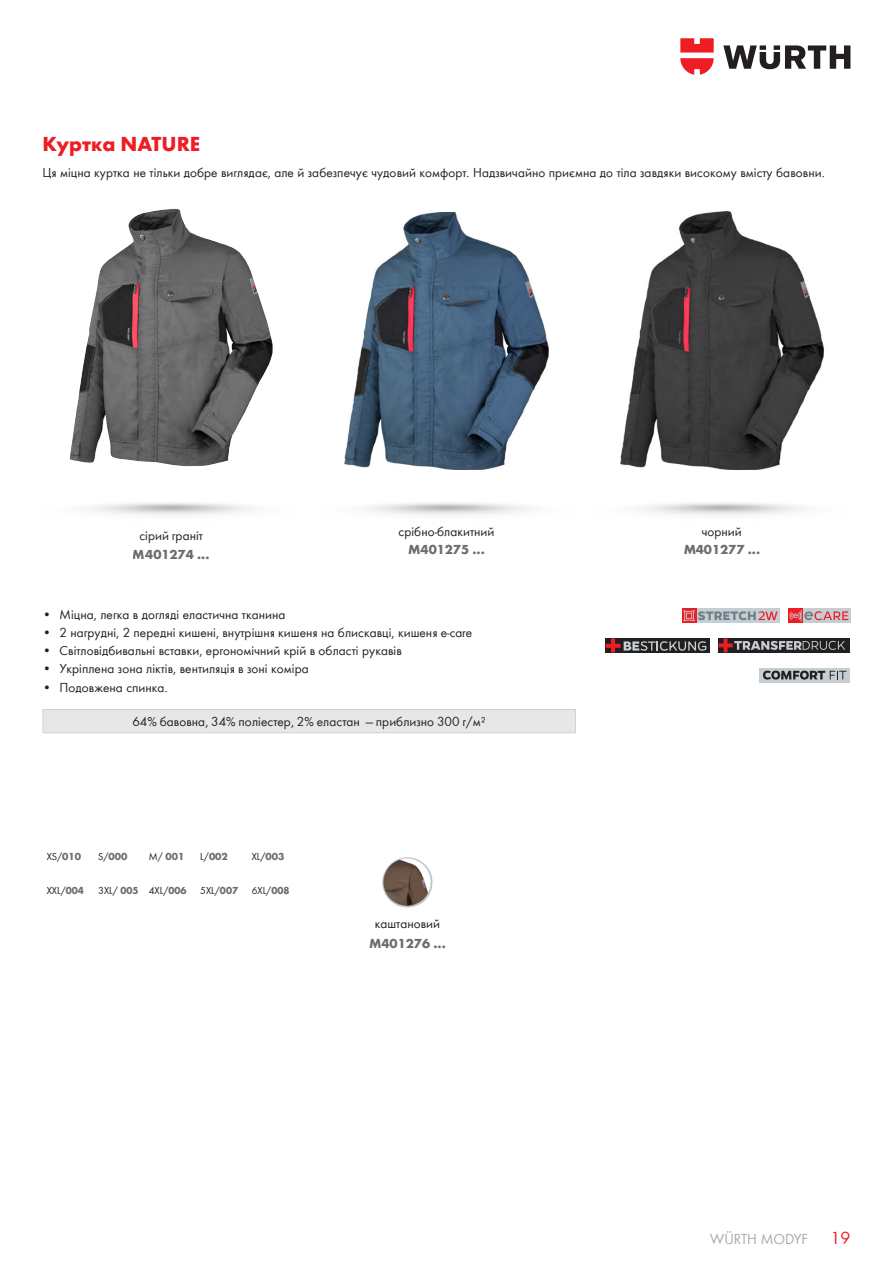
<style>
.page{position:relative;width:893px;height:1263px;background:#fff}
.page>*{position:absolute;margin:0;border:0;box-sizing:border-box;transform-origin:0 0}
.t1{font:700 21px "Wuerth";color:#ee1d23}
.t2{font:18px "Wuerth";color:#ee1d23}
.t3{font:15px "Wuerth";color:#a8a9ad}
.Features_red{font:13.5px "Wuerth";color:#231f20}
.text_new_center9{font:13.5px "Wuerth";color:#231f20}
.table_text_all{font:700 13.5px "Wuerth";color:#6c6d70}
.t4{font:10.5px "Wuerth";color:#231f20}
.t5{font:700 10.5px "Wuerth";color:#6c6d70}
.s1{font-weight:700;color:#6c6d70}
.s2{font-weight:400;color:#231f20}
</style>
<div class="page">
<svg style="left:723px;top:45px;width:127px;height:24px"></svg>
<svg style="left:680px;top:38px;width:34px;height:37px"></svg>
<img style="left:70px;top:209px;width:203px;height:258px">
<img style="left:382px;top:857px;width:51px;height:50px;border-radius:25px">
<div style="left:43px;top:709px;width:532px;height:24px;background:#e6e7e9"></div>
<svg style="left:575px;top:710px;width:1px;height:22px"></svg>
<hr style="left:43px;top:709px;width:533px;height:1px;background:#d1d2d4">
<hr style="left:43px;top:732px;width:533px;height:1px;background:#d1d2d4">
<img style="left:344px;top:213px;width:205px;height:256px">
<img style="left:620px;top:212px;width:204px;height:257px">
<div style="left:802px;top:609px;width:49px;height:14px;background:#c5ced3"></div>
<svg style="left:788px;top:609px;width:14px;height:14px"></svg>
<svg style="left:790px;top:610px;width:58px;height:11px"></svg>
<div style="left:696px;top:609px;width:84px;height:14px;background:#c5ced3"></div>
<svg style="left:682px;top:609px;width:14px;height:14px"></svg>
<svg style="left:683px;top:610px;width:94px;height:11px"></svg>
<svg style="left:760px;top:668px;width:90px;height:14px"></svg>
<svg style="left:763px;top:671px;width:83px;height:9px"></svg>
<div style="left:605px;top:638px;width:105px;height:14px;background:#231f20"></div>
<svg style="left:606px;top:638px;width:100px;height:14px"></svg>
<div style="left:718px;top:638px;width:132px;height:14px;background:#231f20"></div>
<svg style="left:718px;top:638px;width:127px;height:14px"></svg>
<p class="t1" style="left:43px;top:129px;width:159px">Куртка NATURE</p>
<p class="Features_red" style="left:43px;top:163px;width:784px">Ця міцна куртка не тільки добре виглядає, але й забезпечує чудовий комфорт. Надзвичайно приємна до тіла завдяки високому вмісту бавовни.</p>
<p class="Features_red" style="left:139px;top:526px;width:65px">сірий граніт</p>
<p class="table_text_all" style="left:133px;top:544px;width:78px">M401274 ...</p>
<p class="Features_red" style="left:398px;top:522px;width:98px">срібно-блакитний</p>
<p class="table_text_all" style="left:408px;top:540px;width:78px">M401275 ...</p>
<p class="Features_red" style="left:43px;top:605px;width:245px">• Міцна, легка в догляді еластична тканина</p>
<p class="Features_red" style="left:43px;top:623px;width:431px">• 2 нагрудні, 2 передні кишені, внутрішня кишеня на блискавці, кишеня e-care</p>
<p class="Features_red" style="left:43px;top:641px;width:361px">• Світловідбивальні вставки, ергономічний крій в області рукавів</p>
<p class="Features_red" style="left:43px;top:659px;width:268px">• Укріплена зона ліктів, вентиляція в зоні коміра</p>
<p class="Features_red" style="left:43px;top:678px;width:127px">• Подовжена спинка.</p>
<p class="text_new_center9" style="left:132px;top:713px;width:355px">64% бавовна, 34% поліестер, 2% еластан — приблизно 300 г/м²</p>
<p class="t4" style="left:47px;top:849px;width:36px">XS/<span class="s1">010</span></p>
<p class="t5" style="left:98px;top:849px;width:31px"><span class="s2">S/</span>000</p>
<p class="t5" style="left:149px;top:849px;width:37px"><span class="s2">M/</span> 001</p>
<p class="t5" style="left:200px;top:849px;width:29px"><span class="s2">L/</span>002</p>
<p class="t4" style="left:252px;top:849px;width:34px">XL/<span class="s1">003</span></p>
<p class="t4" style="left:47px;top:884px;width:39px">XXL/<span class="s1">004</span></p>
<p class="t4" style="left:98px;top:884px;width:90px">3XL/ <span class="s1">005</span> 4XL/<span class="s1">006</span></p>
<p class="t4" style="left:200px;top:884px;width:39px">5XL/<span class="s1">007</span></p>
<p class="t4" style="left:252px;top:884px;width:39px">6XL/<span class="s1">008</span></p>
<p class="Features_red" style="left:375px;top:914px;width:67px">каштановий</p>
<p class="table_text_all" style="left:369px;top:934px;width:78px">M401276 ...</p>
<p class="Features_red" style="left:702px;top:522px;width:42px">чорний</p>
<p class="table_text_all" style="left:683px;top:540px;width:78px">M401277 ...</p>
<p class="t3" style="left:710px;top:1229px;width:99px">WÜRTH MODYF</p>
<h2 class="t2" style="left:830px;top:1225px;width:21px">19</h2>
</div>
